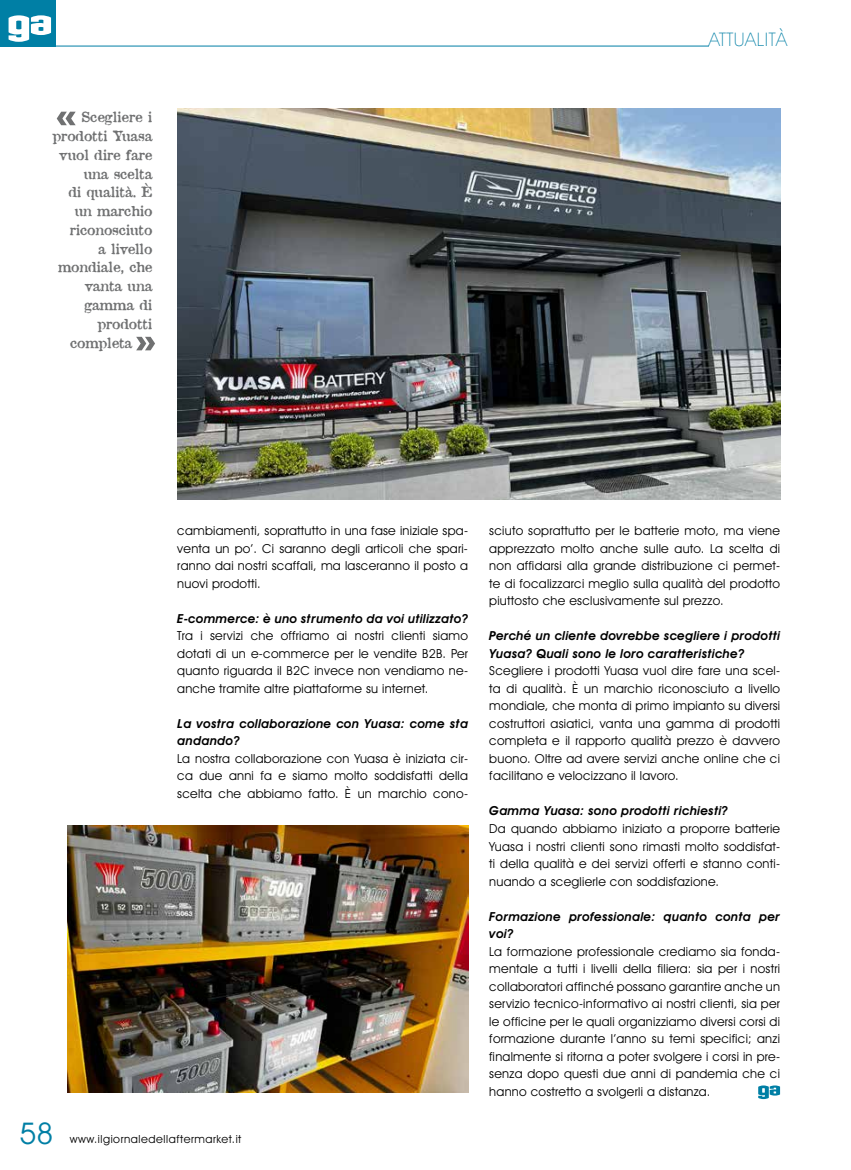
<style>
.page{position:relative;width:851px;height:1170px;background:#fff}
.page>*{position:absolute;margin:0;border:0;box-sizing:border-box;transform-origin:0 0}
.t1{font:30px "Avant Garde IT Cby BT";color:#007fa5}
.t2{font:200 18.75px "Avant Garde IT Cby BT";letter-spacing:.03em;color:#007fa5}
.t3{font:13.75px "Antique Type";letter-spacing:-.01em;color:#707172}
.t4{font:12.5px/17.5px "Avant Garde IT Cby BT";letter-spacing:.02em;color:#000;text-align:justify}
.t5{font:italic 600 12.5px/17.5px "Avant Garde IT Cby BT";letter-spacing:.02em;color:#000}
.t6{font:11.25px "Avant Garde IT Cby BT";letter-spacing:.05em;color:#000}
</style>
<div class="page">
<div style="left:0;top:0;width:56px;height:46px;background:#007fa5"></div>
<svg style="left:9px;top:15px;width:42px;height:27px"></svg>
<hr style="left:56px;top:46px;width:652px;height:1px;background:#007fa5">
<svg style="left:758px;top:1085px;width:22px;height:13px"></svg>
<img style="left:177px;top:108px;width:603px;height:392px">
<img style="left:67px;top:825px;width:401px;height:267px">
<svg style="left:136px;top:337px;width:19px;height:13px"></svg>
<svg style="left:57px;top:112px;width:19px;height:13px"></svg>
<p class="t3" style="left:81px;top:108px;width:72px">Scegliere i</p>
<p class="t3" style="left:53px;top:127px;width:101px">prodotti Yuasa</p>
<p class="t3" style="left:59px;top:146px;width:95px">vuol dire fare</p>
<p class="t3" style="left:84px;top:164px;width:70px">una scelta</p>
<p class="t3" style="left:68px;top:183px;width:86px">di qualità. È</p>
<p class="t3" style="left:75px;top:202px;width:79px">un marchio</p>
<p class="t3" style="left:70px;top:221px;width:84px">riconosciuto</p>
<p class="t3" style="left:98px;top:239px;width:56px">a livello</p>
<p class="t3" style="left:58px;top:258px;width:96px">mondiale, che</p>
<p class="t3" style="left:85px;top:277px;width:69px">vanta una</p>
<p class="t3" style="left:84px;top:296px;width:70px">gamma di</p>
<p class="t3" style="left:97px;top:314px;width:57px">prodotti</p>
<p class="t3" style="left:70px;top:333px;width:64px">completa</p>
<h2 class="t2" style="left:708px;top:28px;width:80px">ATTUALITÀ</h2>
<p class="t4" style="left:177px;top:522px;width:292px">cambiamenti, soprattutto in una fase iniziale spa&shy;venta un po’. Ci saranno degli articoli che spari&shy;ranno dai nostri scaffali, ma lasceranno il posto a nuovi prodotti.</p>
<p class="t5" style="left:177px;top:609px;width:292px">E-commerce: è uno strumento da voi utilizzato?</p>
<p class="t4" style="left:177px;top:627px;width:292px">Tra i servizi che offriamo ai nostri clienti siamo dotati di un e-commerce per le vendite B2B. Per quanto riguarda il B2C invece non vendiamo ne&shy;anche tramite altre piattaforme su internet.</p>
<p class="t5" style="left:177px;top:714px;width:292px">La vostra collaborazione con Yuasa: come sta andando?</p>
<p class="t4" style="left:177px;top:749px;width:292px">La nostra collaborazione con Yuasa è iniziata cir&shy;ca due anni fa e siamo molto soddisfatti della scelta che abbiamo fatto. È un marchio cono-</p>
<h1 class="t1" style="left:19px;top:1115px;width:35px">58</h1>
<p class="t6" style="left:70px;top:1131px;width:173px">www.ilgiornaledellaftermarket.it</p>
<p class="t4" style="left:489px;top:522px;width:292px">sciuto soprattutto per le batterie moto, ma viene apprezzato molto anche sulle auto. La scelta di non affidarsi alla grande distribuzione ci permet&shy;te di focalizzarci meglio sulla qualità del prodotto piuttosto che esclusivamente sul prezzo.</p>
<p class="t5" style="left:489px;top:627px;width:292px">Perché un cliente dovrebbe scegliere i prodotti<br>Yuasa? Quali sono le loro caratteristiche?</p>
<p class="t4" style="left:489px;top:662px;width:292px">Scegliere i prodotti Yuasa vuol dire fare una scel&shy;ta di qualità. È un marchio riconosciuto a livello mondiale, che monta di primo impianto su diversi costruttori asiatici, vanta una gamma di prodotti completa e il rapporto qualità prezzo è davvero buono. Oltre ad avere servizi anche online che ci facilitano e velocizzano il lavoro.</p>
<p class="t5" style="left:489px;top:802px;width:240px">Gamma Yuasa: sono prodotti richiesti?</p>
<p class="t4" style="left:489px;top:819px;width:292px">Da quando abbiamo iniziato a proporre batterie Yuasa i nostri clienti sono rimasti molto soddisfat&shy;ti della qualità e dei servizi offerti e stanno conti&shy;nuando a sceglierle con soddisfazione.</p>
<p class="t5" style="left:489px;top:907px;width:292px">Formazione professionale: quanto conta per voi?</p>
<p class="t4" style="left:489px;top:942px;width:292px">La formazione professionale crediamo sia fonda&shy;mentale a tutti i livelli della filiera: sia per i nostri collaboratori affinché possano garantire anche un servizio tecnico-informativo ai nostri clienti, sia per le officine per le quali organizziamo diversi corsi di formazione durante l’anno su temi specifici; anzi finalmente si ritorna a poter svolgere i corsi in pre&shy;senza dopo questi due anni di pandemia che ci hanno costretto a svolgerli a distanza.</p>
</div>
